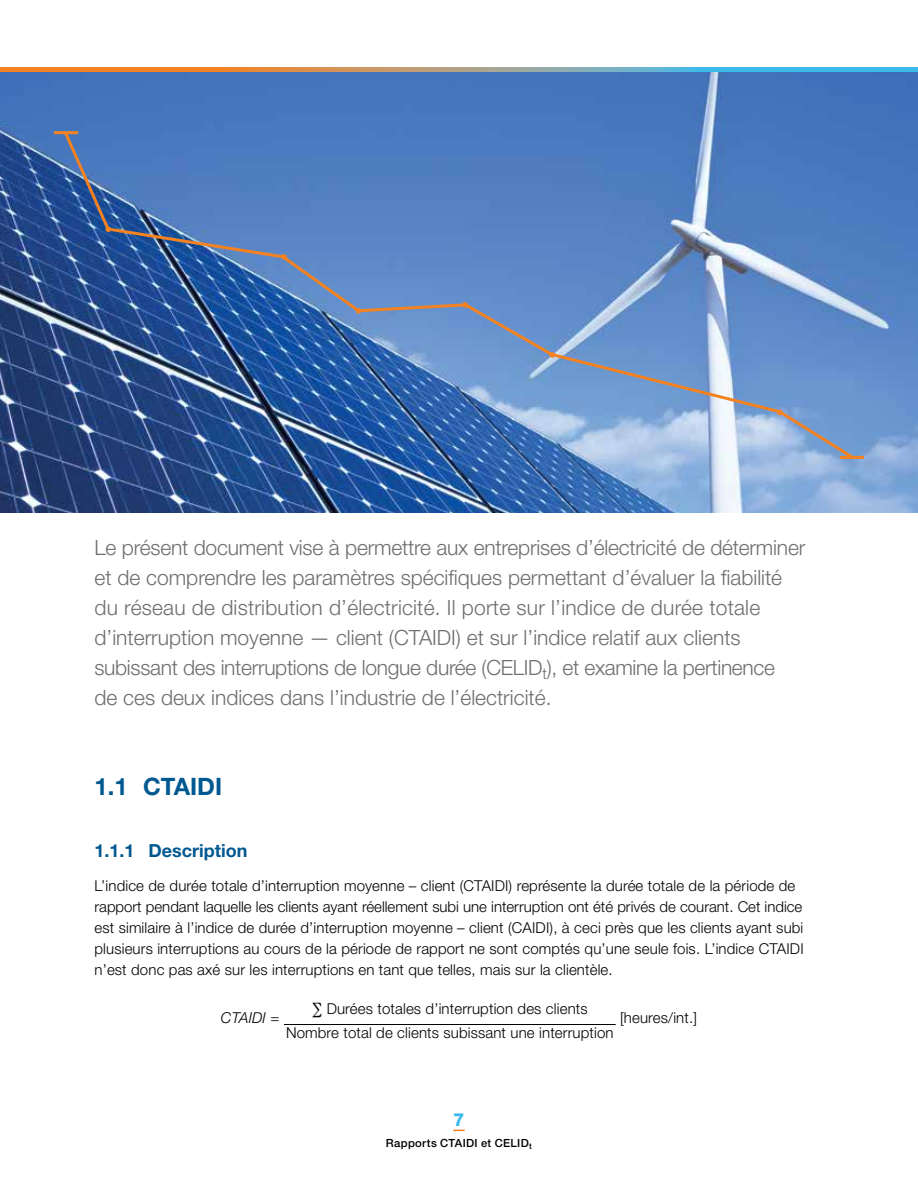
<style>
.page{position:relative;width:918px;height:1188px;background:#fff}
.page>*{position:absolute;margin:0;border:0;box-sizing:border-box;transform-origin:0 0}
.t1{font:700 24px "Helvetica Neue LT Std";color:#005890}
.t2{font:300 21px/30px "Helvetica Neue LT Std";color:#6d6e71}
.t3{font:700 18px "Helvetica Neue LT Std";color:#005890}
.t4{font:800 18px "Helvetica Neue LT Std";color:#3cb9eb}
.t5{font:300 15px/21px "Helvetica Neue LT Std";letter-spacing:.01em;color:#000}
.t6{font:italic 300 15px "Helvetica Neue LT Std";letter-spacing:.01em;color:#000}
.t7{font:500 11.25px "Helvetica Neue LT Std";letter-spacing:.03em;color:#000}
.s1{font-style:normal}
</style>
<div class="page">
<hr style="left:284px;top:1024px;width:332px;height:1px;background:#000">
<img style="left:0;top:72px;width:918px;height:441px">
<img style="left:61px;top:129px;width:796px;height:333px">
<svg style="left:777px;top:410px;width:6px;height:5px"></svg>
<svg style="left:549px;top:352px;width:6px;height:6px"></svg>
<svg style="left:462px;top:302px;width:6px;height:6px"></svg>
<svg style="left:356px;top:308px;width:5px;height:6px"></svg>
<svg style="left:281px;top:254px;width:6px;height:6px"></svg>
<svg style="left:105px;top:226px;width:6px;height:6px"></svg>
<hr style="left:54px;top:131px;width:24px;height:3px;background:#f58220">
<hr style="left:840px;top:456px;width:24px;height:3px;background:#f58220">
<svg style="left:453px;top:1130px;width:12px;height:1px"></svg>
<svg style="left:0;top:68px;width:918px;height:4px;background:#a29f86"></svg>
<p class="t2" style="left:94px;top:532px;width:712px">Le présent document vise à permettre aux entreprises d’électricité de déterminer et de comprendre les paramètres spécifiques permettant d’évaluer la fiabilité du réseau de distribution d’électricité. Il porte sur l’indice de durée totale d’interruption moyenne — client (CTAIDI) et sur l’indice relatif aux clients subissant des interruptions de longue durée (CELID<sub>t</sub>), et examine la pertinence<br>de ces deux indices dans l’industrie de l’électricité.</p>
<h1 class="t1" style="left:94px;top:771px;width:129px">1.1 CTAIDI</h1>
<p class="t3" style="left:94px;top:839px;width:154px">1.1.1 Description</p>
<p class="t5" style="left:94px;top:875px;width:711px">L’indice de durée totale d’interruption moyenne – client (CTAIDI) représente la durée totale de la période de rapport pendant laquelle les clients ayant réellement subi une interruption ont été privés de courant. Cet indice est similaire à l’indice de durée d’interruption moyenne – client (CAIDI), à ceci près que les clients ayant subi plusieurs interruptions au cours de la période de rapport ne sont comptés qu’une seule fois. L’indice CTAIDI n’est donc pas axé sur les interruptions en tant que telles, mais sur la clientèle.</p>
<p class="t6" style="left:221px;top:1009px;width:60px">CTAIDI <span class="s1">=</span></p>
<p class="t5" style="left:286px;top:997px;width:329px;line-height:24px;text-align:center">∑ Durées totales d’interruption des clients<br>Nombre total de clients subissant une interruption</p>
<p class="t5" style="left:620px;top:1007px;width:78px">[heures/int.]</p>
<p class="t4" style="left:453px;top:1109px;width:13px">7</p>
<p class="t7" style="left:386px;top:1136px;width:148px">Rapports CTAIDI et CELID<sub>t</sub></p>
</div>
